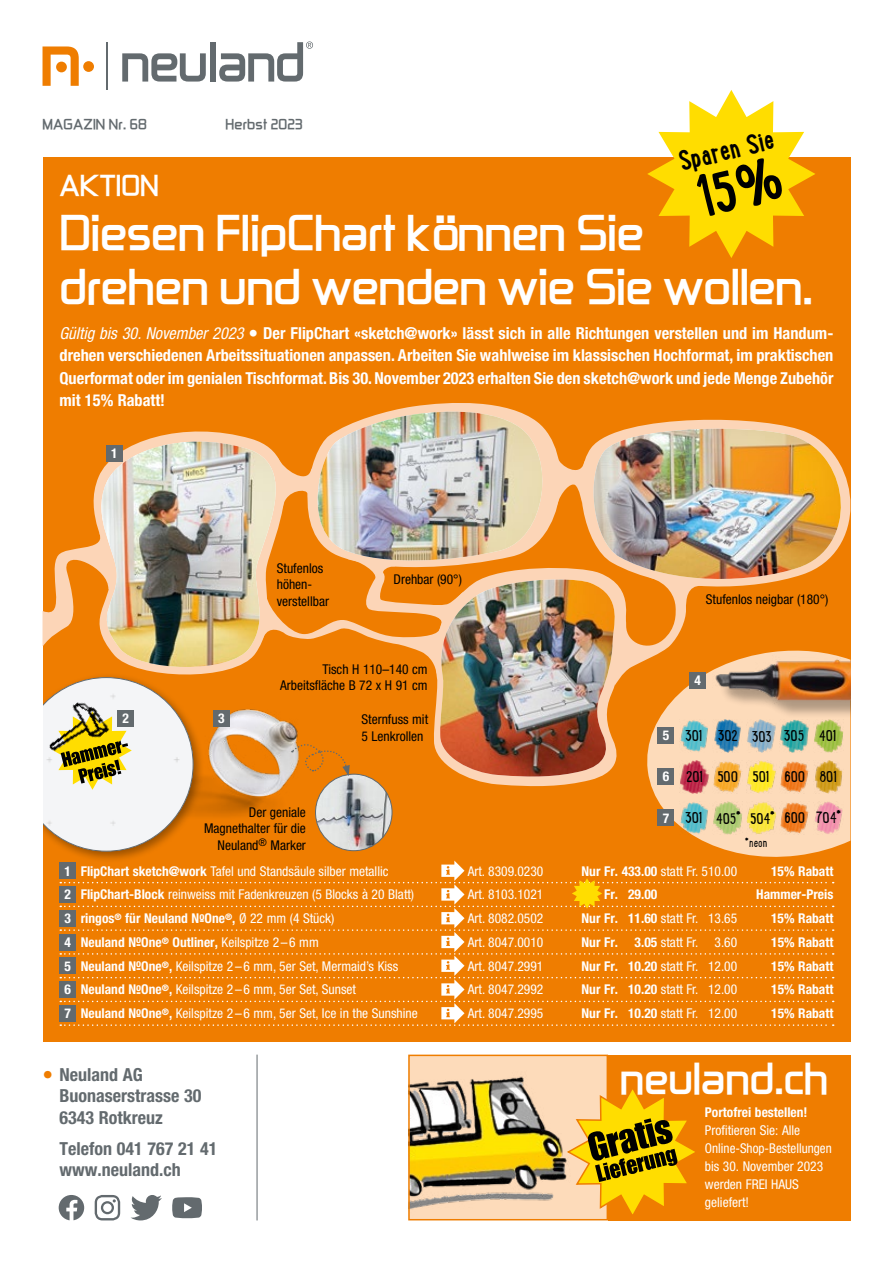
<style>
.page{position:relative;width:893px;height:1263px;background:#fff}
.page>*{position:absolute;margin:0;border:0;box-sizing:border-box;transform-origin:0 0}
.t1{font:700 40.5px/54px "Neulandhead";letter-spacing:-.01em;color:#fff}
.t2{font:700 36px "Neulandhead";color:#fff}
.t3{font:700 30px "Lunch Box";color:#000}
.t4{font:700 24px "Neulandhead";color:#fff}
.t5{font:700 condensed 18px/21.6px "Helvetica Neue LT Std";color:#636a6e}
.t6{font:16.65px "Lunch Box";letter-spacing:-.01em;color:#000}
.t7{font:700 condensed 16.5px/22.5px "Helvetica Neue LT Std";color:#fff;text-align:justify}
.t8{font:condensed 13.5px/18px "Helvetica Neue LT Std";color:#fff}
.t9{font:700 condensed 13.5px/23.7px "Helvetica Neue LT Std";color:#fff;text-align:justify}
.t10{font:condensed 13.5px/16.5px "Helvetica Neue LT Std";color:#000}
.t11{font:13.2px "Lunch Box";color:#000}
.t12{font:700 12px "Neulandhead";letter-spacing:.015em;color:#636a6e}
.s1{font-weight:400;font-style:italic}
.s2{font-weight:700}
.s3{color:#ef7d00}
.s4{font-weight:400}
</style>
<div class="page">
<hr style="left:257px;top:1054px;width:1px;height:166px;background:#636a6e">
<svg style="left:43px;top:46px;width:36px;height:40px"></svg>
<div style="left:56px;top:62px;width:11px;height:10px;background:#ef7d00;border-radius:50%"></div>
<div style="left:83px;top:61px;width:11px;height:11px;background:#ef7d00;border-radius:50%"></div>
<hr style="left:107px;top:42px;width:1px;height:48px;background:#636a6e">
<svg style="left:122px;top:53px;width:84px;height:29px"></svg>
<div style="left:210px;top:42px;width:6px;height:40px;background:#636a6e"></div>
<svg style="left:219px;top:41px;width:94px;height:41px"></svg>
<svg style="left:59px;top:1195px;width:25px;height:25px"></svg>
<svg style="left:95px;top:1195px;width:25px;height:25px"></svg>
<svg style="left:131px;top:1195px;width:31px;height:25px"></svg>
<svg style="left:172px;top:1197px;width:30px;height:21px"></svg>
<div style="left:608px;top:1054px;width:242px;height:166px;background:#ef7d00"></div>
<img style="left:411px;top:1057px;width:154px;height:160px">
<div style="left:408px;top:1054px;width:200px;height:166px;border:2px solid #ef7d00"></div>
<svg style="left:565px;top:1054px;width:135px;height:167px"></svg>
<svg style="left:568px;top:1088px;width:129px;height:128px"></svg>
<div style="left:43px;top:157px;width:807px;height:885px;background:#ef7d00"></div>
<svg style="left:649px;top:778px;width:201px;height:79px;fill:#fddbba"></svg>
<svg style="left:43px;top:547px;width:40px;height:99px"></svg>
<svg style="left:404px;top:403px;width:102px;height:5px"></svg>
<svg style="left:91px;top:431px;width:162px;height:243px"></svg>
<img style="left:100px;top:442px;width:153px;height:226px">
<svg style="left:469px;top:778px;width:128px;height:9px"></svg>
<img style="left:205px;top:709px;width:85px;height:108px">
<div style="left:15px;top:673px;width:190px;height:190px;background:#000;opacity:.35"></div>
<div style="left:20px;top:678px;width:173px;height:173px;background:#f4f5f7;border-radius:87px"></div>
<div style="left:106px;top:445px;width:16px;height:17px;background:#636a6e"></div>
<div style="left:0;top:646px;width:43px;height:267px;background:#fff"></div>
<div style="left:118px;top:710px;width:16px;height:16px;background:#636a6e"></div>
<div style="left:658px;top:768px;width:16px;height:17px;background:#636a6e"></div>
<div style="left:658px;top:810px;width:16px;height:16px;background:#636a6e"></div>
<div style="left:213px;top:710px;width:17px;height:16px;background:#636a6e"></div>
<img style="left:315px;top:774px;width:77px;height:77px;border-radius:38px">
<img style="left:253px;top:408px;width:598px;height:370px">
<img style="left:746px;top:719px;width:30px;height:33px">
<img style="left:780px;top:719px;width:30px;height:33px">
<img style="left:679px;top:719px;width:31px;height:33px">
<img style="left:679px;top:801px;width:31px;height:33px">
<img style="left:713px;top:719px;width:30px;height:33px">
<img style="left:813px;top:719px;width:30px;height:33px">
<img style="left:713px;top:760px;width:30px;height:33px">
<img style="left:746px;top:760px;width:30px;height:33px">
<img style="left:679px;top:760px;width:31px;height:33px">
<img style="left:780px;top:760px;width:30px;height:33px">
<img style="left:780px;top:801px;width:30px;height:33px">
<img style="left:813px;top:760px;width:30px;height:33px">
<div style="left:719px;top:663px;width:131px;height:56px;background:#fcdab9"></div>
<img style="left:713px;top:645px;width:137px;height:70px">
<img style="left:713px;top:801px;width:30px;height:33px">
<img style="left:746px;top:801px;width:30px;height:33px">
<img style="left:813px;top:801px;width:30px;height:33px">
<img style="left:49px;top:699px;width:66px;height:58px">
<svg style="left:53px;top:711px;width:79px;height:79px;background:#baaf63"></svg>
<svg style="left:60px;top:860px;width:774px;height:166px"></svg>
<svg style="left:647px;top:90px;width:168px;height:168px"></svg>
<p class="t12" style="left:43px;top:115px;width:106px">MAGAZIN Nr. 68</p>
<p class="t12" style="left:226px;top:115px;width:79px">Herbst 2023</p>
<h3 class="t3" style="left:674px;top:142px;width:99px;rotate:-14deg">Sparen Sie</h3>
<h3 class="t4" style="left:60px;top:167px;width:101px">AKTION</h3>
<h1 class="t1" style="left:60px;top:204px;width:755px">Diesen FlipChart können Sie<br>drehen und wenden wie Sie wollen.</h1>
<p class="t7" style="left:60px;top:321px;width:775px"><span class="s1">Gültig bis 30. November 2023</span> Der FlipChart «sketch@work» lässt sich in alle Richtungen verstellen und im Handum&shy;drehen verschiedenen Arbeitssituationen anpassen. Arbeiten Sie wahlweise im klassischen Hochformat, im praktischen Querformat oder im genialen Tischformat. Bis 30. November 2023 erhalten Sie den sketch@work und jede Menge Zubehör mit 15% Rabatt!</p>
<p class="t9" style="left:111px;top:441px;width:8px">1</p>
<p class="t10" style="left:277px;top:560px;width:54px">Stufenlos höhen&shy;verstellbar</p>
<p class="t10" style="left:393px;top:571px;width:70px">Drehbar (90°)</p>
<p class="t10" style="left:706px;top:591px;width:124px">Stufenlos neigbar (180°)</p>
<p class="t9" style="left:64px;top:859px;width:8px">1<br>2<br>3<br>4</p>
<p class="t9" style="left:64px;top:977px;width:8px">6</p>
<p class="t9" style="left:64px;top:954px;width:8px">5</p>
<p class="t9" style="left:64px;top:1001px;width:8px">7</p>
<p class="t9" style="left:123px;top:706px;width:8px">2</p>
<p class="t9" style="left:218px;top:706px;width:8px">3</p>
<p class="t10" style="left:280px;top:661px;width:149px;text-align:right">Tisch H 110–140 cm<br>Arbeitsfläche B 72 x H 91 cm</p>
<p class="t10" style="left:361px;top:711px;width:68px">Sternfuss mit<br>5 Lenkrollen</p>
<p class="t10" style="left:204px;top:803px;width:103px;text-align:right">Der geniale<br>Magnethalter für die<br>Neuland<sup>®</sup> Marker</p>
<p class="t9" style="left:695px;top:668px;width:8px">4</p>
<p class="t9" style="left:663px;top:724px;width:8px">5</p>
<p class="t9" style="left:663px;top:765px;width:8px">6</p>
<p class="t9" style="left:663px;top:806px;width:8px">7</p>
<p class="t6" style="left:718px;top:724px;width:21px">302</p>
<p class="t6" style="left:819px;top:724px;width:19px">401</p>
<p class="t6" style="left:686px;top:765px;width:121px">201 500 501 600</p>
<p class="t6" style="left:785px;top:806px;width:22px">600</p>
<p class="t6" style="left:685px;top:724px;width:19px">301</p>
<p class="t6" style="left:752px;top:724px;width:54px">303 305</p>
<p class="t6" style="left:819px;top:765px;width:19px">801</p>
<p class="t6" style="left:716px;top:807px;width:61px">405* 504*</p>
<p class="t6" style="left:816px;top:806px;width:27px">704*</p>
<p class="t6" style="left:685px;top:806px;width:19px">301</p>
<p class="t11" style="left:745px;top:833px;width:24px">*neon</p>
<p class="t8" style="left:81px;top:862px;width:309px"><span class="s2">FlipChart sketch@work</span> Tafel und Standsäule silber metallic</p>
<p class="t8" style="left:468px;top:862px;width:77px">Art. 8309.0230</p>
<p class="t8" style="left:582px;top:862px;width:157px"><span class="s2">Nur Fr. 433.00</span> statt Fr. 510.00</p>
<p class="t9" style="left:771px;top:859px;width:64px">15% Rabatt</p>
<p class="t8" style="left:81px;top:885px;width:335px"><span class="s2">FlipChart-Block</span> reinweiss mit Fadenkreuzen (5 Blocks à 20 Blatt)</p>
<p class="t8" style="left:468px;top:885px;width:77px">Art. 8103.1021</p>
<p class="t9" style="left:582px;top:882px;width:77px"><span class="s3">Nur</span> Fr. 29.00</p>
<p class="t9" style="left:756px;top:882px;width:79px">Hammer-Preis</p>
<p class="t9" style="left:81px;top:906px;width:255px">ringos<sup>®</sup> für Neuland N<sup>o</sup>-One<sup>®</sup>, <span class="s4">Ø 22 mm (4 Stück)</span></p>
<p class="t8" style="left:468px;top:909px;width:77px">Art. 8082.0502</p>
<p class="t8" style="left:582px;top:909px;width:157px"><span class="s2">Nur Fr. 11.60</span> statt Fr. 13.65</p>
<p class="t9" style="left:771px;top:906px;width:64px">15% Rabatt</p>
<p class="t9" style="left:81px;top:930px;width:240px">Neuland N<sup>o</sup>-One<sup>®</sup> Outliner, <span class="s4">Keilspitze 2–6 mm</span></p>
<p class="t8" style="left:468px;top:933px;width:77px">Art. 8047.0010</p>
<p class="t8" style="left:582px;top:933px;width:157px"><span class="s2">Nur Fr. 3.05</span> statt Fr. 3.60</p>
<p class="t9" style="left:771px;top:930px;width:64px">15% Rabatt</p>
<p class="t8" style="left:81px;top:957px;width:319px"><span class="s2">Neuland N</span><sup>o</sup><span class="s2">-One</span><sup>®</sup><span class="s2">,</span> Keilspitze 2 –6 mm, 5er Set, Mermaid’s Kiss</p>
<p class="t8" style="left:468px;top:957px;width:77px">Art. 8047.2991</p>
<p class="t8" style="left:582px;top:957px;width:157px"><span class="s2">Nur Fr. 10.20</span> statt Fr. 12.00</p>
<p class="t9" style="left:771px;top:954px;width:64px">15% Rabatt</p>
<p class="t8" style="left:81px;top:980px;width:277px"><span class="s2">Neuland N</span><sup>o</sup><span class="s2">-One</span><sup>®</sup><span class="s2">,</span> Keilspitze 2– 6 mm, 5er Set, Sunset</p>
<p class="t8" style="left:468px;top:980px;width:77px">Art. 8047.2992</p>
<p class="t8" style="left:582px;top:980px;width:157px"><span class="s2">Nur Fr. 10.20</span> statt Fr. 12.00</p>
<p class="t9" style="left:771px;top:977px;width:64px">15% Rabatt</p>
<p class="t8" style="left:81px;top:1004px;width:339px"><span class="s2">Neuland N</span><sup>o</sup><span class="s2">-One</span><sup>®</sup><span class="s2">,</span> Keilspitze 2– 6 mm, 5er Set, Ice in the Sunshine</p>
<p class="t8" style="left:468px;top:1004px;width:77px">Art. 8047.2995</p>
<p class="t8" style="left:582px;top:1004px;width:157px"><span class="s2">Nur Fr. 10.20</span> statt Fr. 12.00</p>
<p class="t9" style="left:771px;top:1001px;width:64px">15% Rabatt</p>
<h3 class="t5" style="left:60px;top:1063px;width:143px">Neuland AG<br>Buonaserstrasse 30<br>6343 Rotkreuz</h3>
<h3 class="t5" style="left:60px;top:1137px;width:160px">Telefon 041 767 21 41 www.neuland.ch</h3>
<h2 class="t2" style="left:620px;top:1052px;width:210px">neuland.ch</h2>
<p class="t9" style="left:705px;top:1100px;width:104px">Portofrei bestellen!</p>
<p class="t8" style="left:705px;top:1121px;width:128px">Profitieren Sie: Alle<br>Online-Shop-Bestellungen bis 30. November 2023 werden FREI HAUS geliefert!</p>
</div>
